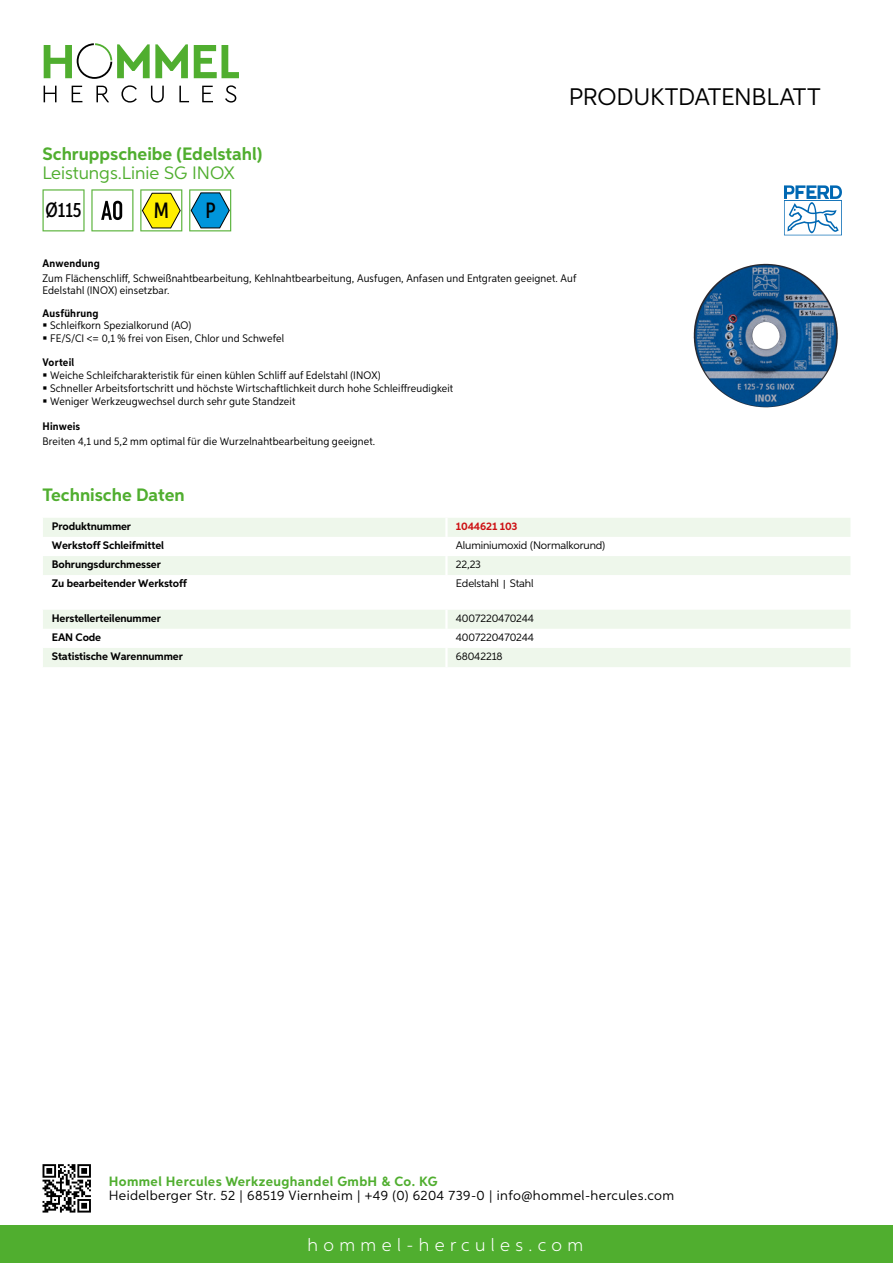
<style>
.page{position:relative;width:893px;height:1263px;background:#fff}
.page>*{position:absolute;margin:0;border:0;box-sizing:border-box;transform-origin:0 0}
.t1{font:24px "Aspira";letter-spacing:-.01em;color:#000}
.t2{font:500 22.2px "Aspira XX Nar";color:#000}
.t3{font:500 20.7px "Aspira XX Nar";color:#000}
.t4{font:700 18px "Aspira";color:#50ae2f}
.t5{font:18px "Aspira";color:#50ae2f}
.t6{font:300 18px "Aspira";letter-spacing:.3em;color:#fff}
.t7{font:13.5px "Aspira";letter-spacing:.03em;color:#000}
.t8{font:700 13.5px "Aspira";letter-spacing:.03em;color:#50ae2f}
.t9{font:10.95px/12.8px "Aspira Nar";letter-spacing:.015em;color:#000}
.t10{font:700 10.95px "Aspira";letter-spacing:-.01em;color:#000}
.t11{font:10.95px "Aspira";letter-spacing:-.01em;color:#000}
.t12{font:700 10.95px "Aspira Nar";letter-spacing:.02em;color:#000}
.t13{font:700 10.95px "Aspira";letter-spacing:-.01em;color:#cd1013}
.s1{font-family:"Wuerth Global";font-size:10.5px}
</style>
<div class="page">
<div style="left:0;top:1226px;width:893px;height:37px;background:#50ae2f"></div>
<svg style="left:43px;top:1164px;width:48px;height:48px"></svg>
<svg style="left:194px;top:45px;width:45px;height:33px"></svg>
<svg style="left:44px;top:43px;width:144px;height:36px"></svg>
<svg style="left:44px;top:86px;width:13px;height:16px"></svg>
<svg style="left:72px;top:86px;width:10px;height:16px"></svg>
<svg style="left:96px;top:86px;width:13px;height:16px"></svg>
<svg style="left:121px;top:85px;width:16px;height:18px"></svg>
<svg style="left:151px;top:86px;width:13px;height:17px"></svg>
<svg style="left:179px;top:86px;width:10px;height:16px"></svg>
<svg style="left:202px;top:86px;width:11px;height:16px"></svg>
<svg style="left:225px;top:85px;width:11px;height:18px"></svg>
<div style="left:43px;top:518px;width:807px;height:19px;background:#eef7eb"></div>
<div style="left:43px;top:556px;width:807px;height:19px;background:#eef7eb"></div>
<hr style="left:445px;top:518px;width:3px;height:19px;background:#fff">
<hr style="left:445px;top:556px;width:3px;height:19px;background:#fff">
<svg style="left:43px;top:610px;width:807px;height:57px"></svg>
<hr style="left:445px;top:648px;width:3px;height:19px;background:#fff">
<svg style="left:43px;top:189px;width:42px;height:42px"></svg>
<svg style="left:91px;top:189px;width:42px;height:42px"></svg>
<svg style="left:140px;top:189px;width:42px;height:42px"></svg>
<svg style="left:189px;top:189px;width:42px;height:42px"></svg>
<img style="left:694px;top:264px;width:72px;height:100px">
<svg style="left:784px;top:185px;width:58px;height:50px"></svg>
<h3 class="t4" style="left:43px;top:142px;width:221px">Schruppscheibe (Edelstahl)</h3>
<h3 class="t5" style="left:43px;top:162px;width:194px">Leistungs.Linie SG INOX</h3>
<h3 class="t3" style="left:46px;top:197px;width:37px">Ø115</h3>
<h2 class="t2" style="left:154px;top:197px;width:17px">M</h2>
<h2 class="t2" style="left:205px;top:197px;width:12px">P</h2>
<h1 class="t1" style="left:569px;top:82px;width:253px">Produktdatenblatt</h1>
<p class="t12" style="left:43px;top:257px;width:59px">Anwendung</p>
<p class="t9" style="left:43px;top:273px;width:535px;line-height:12px">Zum Flächenschliff, Schweißnahtbearbeitung, Kehlnahtbearbeitung, Ausfugen, Anfasen und Entgraten geeignet. Auf<br>Edelstahl (INOX) einsetzbar.</p>
<p class="t12" style="left:43px;top:306px;width:58px">Ausführung</p>
<p class="t9" style="left:50px;top:319px;width:235px">Schleifkorn Spezialkorund (AO)<br>FE/S/CI &lt;= 0,1 % frei von Eisen, Chlor und Schwefel</p>
<p class="t12" style="left:43px;top:356px;width:33px">Vorteil</p>
<p class="t9" style="left:50px;top:369px;width:405px">Weiche Schleifcharakteristik für einen kühlen Schliff auf Edelstahl (INOX)<br>Schneller Arbeitsfortschritt und höchste Wirtschaftlichkeit durch hohe Schleiffreudigkeit<br>Weniger Werkzeugwechsel durch sehr gute Standzeit</p>
<p class="t12" style="left:43px;top:419px;width:39px">Hinweis</p>
<p class="t9" style="left:43px;top:435px;width:334px">Breiten 4,1 und 5,2 mm optimal für die Wurzelnahtbearbeitung geeignet.</p>
<h3 class="t4" style="left:43px;top:484px;width:144px">Technische Daten</h3>
<p class="t10" style="left:52px;top:519px;width:81px">Produktnummer</p>
<p class="t13" style="left:456px;top:519px;width:63px">1044621 103</p>
<p class="t10" style="left:52px;top:538px;width:114px">Werkstoff Schleifmittel</p>
<p class="t11" style="left:456px;top:538px;width:151px">Aluminiumoxid (Normalkorund)</p>
<p class="t10" style="left:52px;top:557px;width:111px">Bohrungsdurchmesser</p>
<p class="t11" style="left:456px;top:557px;width:27px">22,23</p>
<p class="t10" style="left:52px;top:577px;width:137px">Zu bearbeitender Werkstoff</p>
<p class="t11" style="left:456px;top:577px;width:79px">Edelstahl <span class="s1">|</span> Stahl</p>
<p class="t10" style="left:52px;top:611px;width:111px">Herstellerteilenummer</p>
<p class="t11" style="left:456px;top:611px;width:80px">4007220470244</p>
<p class="t10" style="left:52px;top:630px;width:51px">EAN Code</p>
<p class="t11" style="left:456px;top:630px;width:80px">4007220470244</p>
<p class="t10" style="left:52px;top:649px;width:132px">Statistische Warennummer</p>
<p class="t11" style="left:456px;top:649px;width:48px">68042218</p>
<p class="t8" style="left:109px;top:1172px;width:330px">Hommel Hercules Werkzeughandel GmbH &amp; Co. KG</p>
<p class="t7" style="left:109px;top:1187px;width:567px">Heidelberger Str. 52 | 68519 Viernheim | +49 (0) 6204 739-0 | info@hommel-hercules.com</p>
<h3 class="t6" style="left:307px;top:1234px;width:277px">hommel-hercules.com</h3>
</div>
